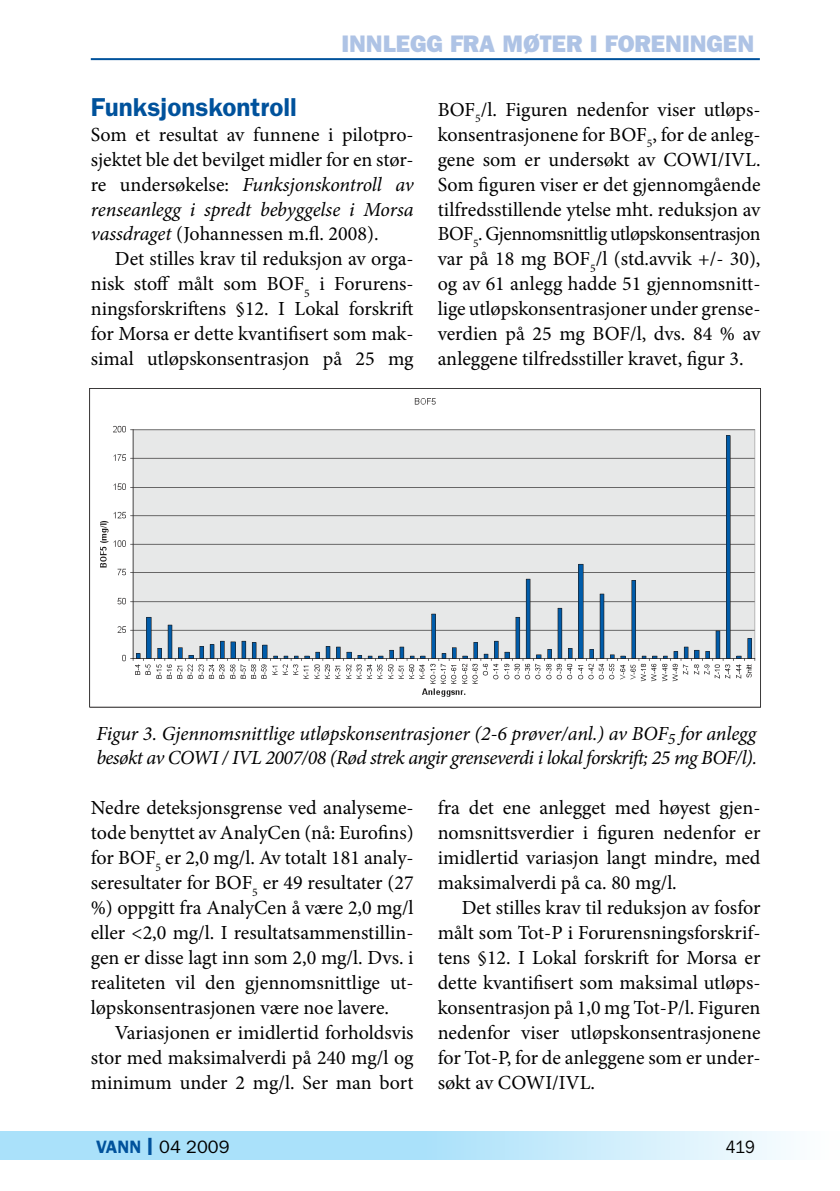
<style>
.page{position:relative;width:840px;height:1191px;background:#fff}
.page>*{position:absolute;margin:0;border:0;box-sizing:border-box;transform-origin:0 0}
.t1{font:600 26px "Franklin Gothic";color:#00529c}
.t2{font:800 24px "Franklin Gothic";color:#aec3e5}
.t3{font:20px/25px "Minion Pro";color:#000;text-align:justify}
.t4{font:italic 20px/24px "Minion Pro";letter-spacing:-.015em;color:#000}
.t5{font:700 19.6px "Times New Roman";letter-spacing:.005em;color:#222020}
.t6{font:18px "Franklin Gothic";color:#000}
.t7{font:18px "Franklin Gothic";color:#000;scale:.9 1}
.s1{font-style:italic}
.s2{font-weight:600;color:#00529c}
.s3{font-weight:600;font-size:25px;color:#00529c}
</style>
<div class="page">
<svg style="left:0;top:1131px;width:786px;height:29px;background:#bbe6fa"></svg>
<hr style="left:91px;top:58px;width:668px;height:2px;background:#00529c">
<svg style="left:89px;top:388px;width:671px;height:319px;fill:#e7e8e8"></svg>
<p class="t2" style="left:341px;top:30px;width:414px">INNLEGG FRA MØTER I FORENINGEN</p>
<h1 class="t1" style="left:91px;top:91px;width:207px">Funksjonskontroll</h1>
<p class="t3" style="left:91px;top:122px;width:324px">Som et resultat av funnene i pilotpro&shy;sjektet ble det bevilget midler for en stør&shy;re undersøkelse: <span class="s1">Funksjonskontroll av renseanlegg i spredt bebyggelse i Morsa vassdraget</span> (Johannessen m.fl. 2008).</p>
<p class="t3" style="left:91px;top:247px;width:324px;text-indent:24px">Det stilles krav til reduksjon av orga&shy;nisk stoff målt som BOF<sub>5</sub> i Forurens&shy;ningsforskriftens §12. I Lokal forskrift for Morsa er dette kvantifisert som mak&shy;simal utløpskonsentrasjon på 25 mg</p>
<p class="t5" style="left:84px;top:342px;width:63px">Figur 3</p>
<p class="t3" style="left:437px;top:97px;width:324px">BOF<sub>5</sub>/l. Figuren nedenfor viser utløps&shy;konsentrasjonene for BOF<sub>5</sub>, for de anleg&shy;gene som er undersøkt av COWI/IVL.<br>Som figuren viser er det gjennomgående tilfredsstillende ytelse mht. reduksjon av BOF<sub>5</sub>. Gjennomsnittlig utløpskonsentrasjon var på 18 mg BOF<sub>5</sub>/l (std.avvik +/- 30), og av 61 anlegg hadde 51 gjennomsnitt&shy;lige utløpskonsentrasjoner under grense&shy;verdien på 25 mg BOF/l, dvs. 84 % av anleggene tilfredsstiller kravet, figur 3.</p>
<p class="t4" style="left:96px;top:721px;width:661px">Figur 3. Gjennomsnittlige utløpskonsentrasjoner (2-6 prøver/anl.) av BOF<sub>5</sub> for anlegg besøkt av COWI / IVL 2007/08 (Rød strek angir grenseverdi i lokal forskrift; 25 mg BOF/l).</p>
<p class="t3" style="left:91px;top:795px;width:324px">Nedre deteksjonsgrense ved analyseme&shy;tode benyttet av AnalyCen (nå: Eurofins) for BOF<sub>5</sub> er 2,0 mg/l. Av totalt 181 analy&shy;seresultater for BOF<sub>5</sub> er 49 resultater (27 %) oppgitt fra AnalyCen å være 2,0 mg/l eller &lt;2,0 mg/l. I resultatsammenstillin&shy;gen er disse lagt inn som 2,0 mg/l. Dvs. i realiteten vil den gjennomsnittlige ut&shy;løpskonsentrasjonen være noe lavere.</p>
<p class="t3" style="left:91px;top:1020px;width:324px;text-indent:24px">Variasjonen er imidlertid forholdsvis stor med maksimalverdi på 240 mg/l og minimum under 2 mg/l. Ser man bort</p>
<p class="t3" style="left:437px;top:795px;width:324px">fra det ene anlegget med høyest gjen&shy;nomsnittsverdier i figuren nedenfor er imidlertid variasjon langt mindre, med maksimalverdi på ca. 80 mg/l.</p>
<p class="t3" style="left:437px;top:895px;width:324px;text-indent:24px">Det stilles krav til reduksjon av fosfor målt som Tot-P i Forurensningsforskrif&shy;tens §12. I Lokal forskrift for Morsa er dette kvantifisert som maksimal utløps&shy;konsentrasjon på 1,0 mg Tot-P/l. Figuren nedenfor viser utløpskonsentrasjonene for Tot-P, for de anleggene som er under&shy;søkt av COWI/IVL.</p>
<p class="t6" style="left:96px;top:1136px;width:135px"><span class="s2">Vann</span> <span class="s3">I</span> 04 2009</p>
<p class="t7" style="left:725px;top:1136px;width:34px">419</p>
</div>
